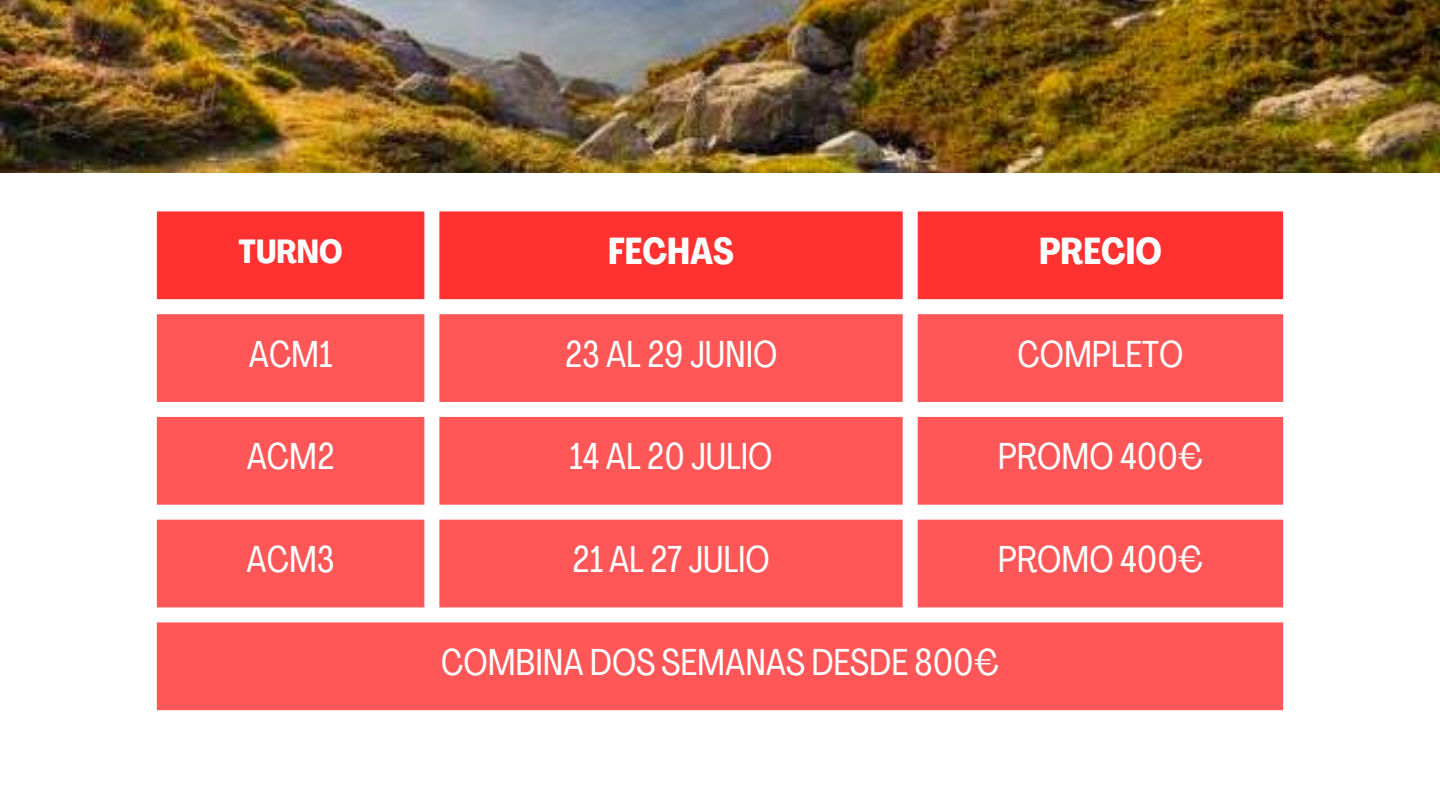
<style>
.page{position:relative;width:1440px;height:810px;background:#fff}
.page>*{position:absolute;margin:0;border:0;box-sizing:border-box;transform-origin:0 0}
.t1{font:37px "Agrandir Tight";color:#fff}
.t2{font:700 37px "Agrandir Tight";color:#fff}
.t3{font:700 33px "Agrandir Tight";color:#fff}
</style>
<div class="page">
<img style="left:0;top:0;width:1440px;height:173px">
<div style="left:157px;top:211px;width:1126px;height:88px;background:#ff3131"></div>
<svg style="left:157px;top:314px;width:1126px;height:396px;background:#ff6d6d"></svg>
<p class="t3" style="left:239px;top:238px;width:105px">TURNO</p>
<p class="t2" style="left:608px;top:236px;width:127px">FECHAS</p>
<p class="t2" style="left:1039px;top:236px;width:124px">PRECIO</p>
<p class="t1" style="left:249px;top:339px;width:85px">ACM1</p>
<p class="t1" style="left:565px;top:339px;width:214px">23 AL 29 JUNIO</p>
<p class="t1" style="left:1017px;top:339px;width:167px">COMPLETO</p>
<p class="t1" style="left:247px;top:442px;width:89px">ACM2</p>
<p class="t1" style="left:570px;top:442px;width:204px">14 AL 20 JULIO</p>
<p class="t1" style="left:998px;top:442px;width:207px">PROMO 400€</p>
<p class="t1" style="left:247px;top:544px;width:90px">ACM3</p>
<p class="t1" style="left:572px;top:544px;width:199px">21 AL 27 JULIO</p>
<p class="t1" style="left:998px;top:544px;width:207px">PROMO 400€</p>
<p class="t1" style="left:441px;top:647px;width:559px">COMBINA DOS SEMANAS DESDE 800€</p>
</div>
